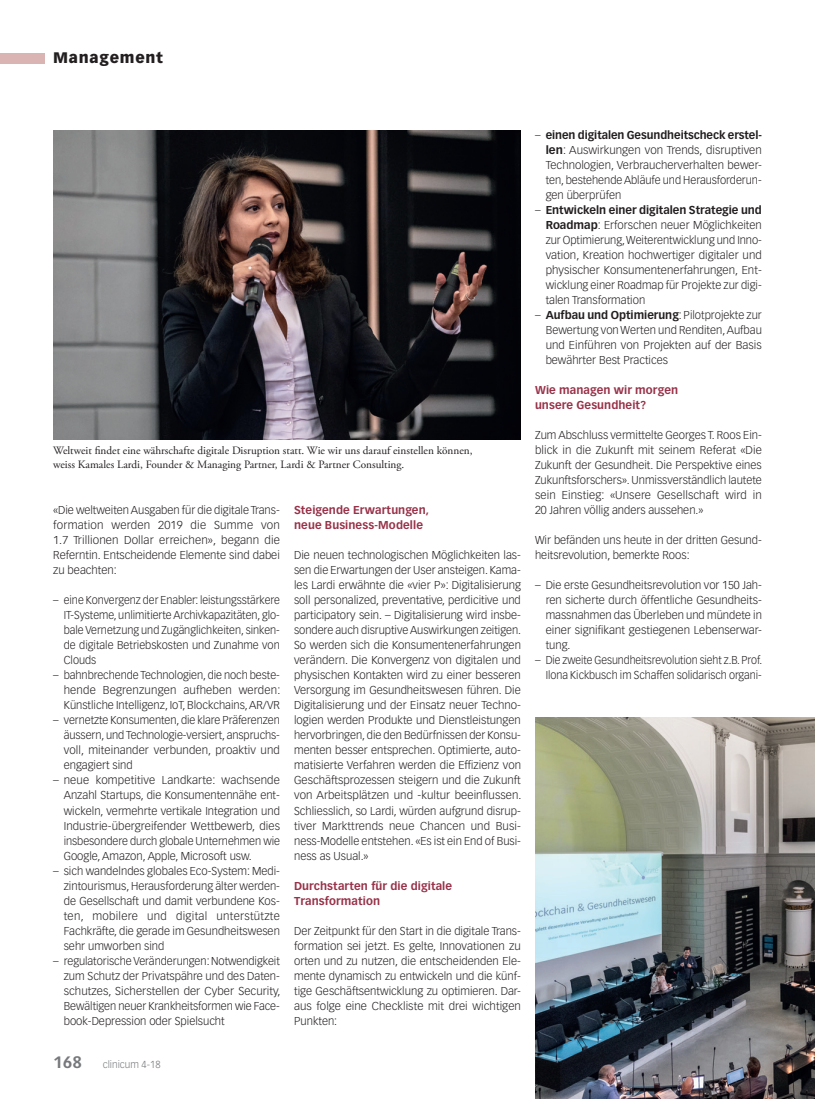
<style>
.page{position:relative;width:815px;height:1099px;background:#fff}
.page>*{position:absolute;margin:0;border:0;box-sizing:border-box;transform-origin:0 0}
.t1{font:900 15px "Vectora LT Std";letter-spacing:.05em;color:#231f20}
.Lauftext{font:300 11.25px/15px "Vectora LT Std";color:#231f20;text-align:justify}
.Lauftext-2{font:300 11.25px/15px "Vectora LT Std";color:#231f20;text-align:justify;scale:.96 1}
.Legende{font:11.25px/13.5px "Adobe Garamond Pro";color:#231f20}
.ZT_MM{font:700 11.25px/15px "Vectora LT Std";letter-spacing:.005em;color:#983249}
.t2{font:300 10px "Vectora LT Std";color:#76787b}
.s1{font-weight:700;font-size:16.25px}
.s2{font-weight:700}
</style>
<div class="page">
<div style="left:0;top:53px;width:45px;height:10px;background:#d9b4b3"></div>
<img style="left:535px;top:717px;width:280px;height:381px">
<img style="left:53px;top:130px;width:468px;height:309px">
<h1 class="t1" style="left:53px;top:49px;width:111px">Management</h1>
<p class="Legende" style="left:53px;top:444px;width:421px">Weltweit findet eine währschafte digitale Disruption statt. Wie wir uns darauf einstellen können, weiss Kamales Lardi, Founder &amp; Managing Partner, Lardi &amp; Partner Consulting.</p>
<p class="Lauftext" style="left:53px;top:503px;width:228px">«Die weltweiten Ausgaben für die digitale Trans&shy;formation werden 2019 die Summe von 1.7 Trillionen Dollar erreichen», begann die Referntin. Entscheidende Elemente sind dabei zu beachten:</p>
<p class="Lauftext-2" style="left:64px;top:593px;width:227px;text-indent:-11px">– eine Konvergenz der Enabler: leistungsstärkere IT-Systeme, unlimitierte Archivkapazitäten, glo&shy;bale Vernetzung und Zugänglichkeiten, sinken&shy;de digitale Betriebskosten und Zunahme von Clouds</p>
<p class="Lauftext" style="left:64px;top:668px;width:218px;text-indent:-11px">– bahnbrechende Technologien, die noch beste&shy;hende Begrenzungen aufheben werden:<br>Künstliche Intelligenz, IoT, Blockchains, AR/VR</p>
<p class="Lauftext" style="left:64px;top:713px;width:218px;text-indent:-11px">– vernetzte Konsumenten, die klare Präferenzen äussern, und Technologie-versiert, anspruchs&shy;voll, miteinander verbunden, proaktiv und engagiert sind</p>
<p class="Lauftext" style="left:64px;top:773px;width:218px;text-indent:-11px">– neue kompetitive Landkarte: wachsende Anzahl Startups, die Konsumentennähe ent&shy;wickeln, vermehrte vertikale Integration und Industrie-übergreifender Wettbewerb, dies insbesondere durch globale Unternehmen wie Google, Amazon, Apple, Microsoft usw.</p>
<p class="Lauftext" style="left:64px;top:863px;width:218px;text-indent:-11px">– sich wandelndes globales Eco-System: Medi&shy;zintourismus, Herausforderung älter werden&shy;de Gesellschaft und damit verbundene Kos&shy;ten, mobilere und digital unterstützte Fachkräfte, die gerade im Gesundheitswesen sehr umworben sind</p>
<p class="Lauftext" style="left:64px;top:953px;width:218px;text-indent:-11px">– regulatorische Veränderungen: Notwendigkeit zum Schutz der Privatspähre und des Daten&shy;schutzes, Sicherstellen der Cyber Security, Bewältigen neuer Krankheitsformen wie Face&shy;book-Depression oder Spielsucht</p>
<p class="t2" style="left:53px;top:1058px;width:109px"><span class="s1">168</span> clinicum 4-18</p>
<p class="ZT_MM" style="left:294px;top:503px;width:137px">Steigende Erwartungen, neue Business-Modelle</p>
<p class="Lauftext" style="left:294px;top:548px;width:229px">Die neuen technologischen Möglichkeiten las&shy;sen die Erwartungen der User ansteigen. Kama&shy;les Lardi erwähnte die «vier P»: Digitalisierung soll personalized, preventative, perdicitive und participatory sein. – Digitalisierung wird insbe&shy;sondere auch disruptive Auswirkungen zeitigen.<br>So werden sich die Konsumentenerfahrungen verändern. Die Konvergenz von digitalen und physischen Kontakten wird zu einer besseren Versorgung im Gesundheitswesen führen. Die Digitalisierung und der Einsatz neuer Techno&shy;logien werden Produkte und Dienstleistungen hervorbringen, die den Bedürfnissen der Konsu&shy;menten besser entsprechen. Optimierte, auto&shy;matisierte Verfahren werden die Effizienz von Geschäftsprozessen steigern und die Zukunft von Arbeitsplätzen und -kultur beeinflussen.<br>Schliesslich, so Lardi, würden aufgrund disrup&shy;tiver Markttrends neue Chancen und Busi&shy;ness-Modelle entstehen. «Es ist ein End of Busi&shy;ness as Usual.»</p>
<p class="ZT_MM" style="left:294px;top:878px;width:160px">Durchstarten für die digitale<br>Transformation</p>
<p class="Lauftext" style="left:294px;top:923px;width:228px">Der Zeitpunkt für den Start in die digitale Trans&shy;formation sei jetzt. Es gelte, Innovationen zu orten und zu nutzen, die entscheidenden Ele&shy;mente dynamisch zu entwickeln und die künf&shy;tige Geschäftsentwicklung zu optimieren. Dar&shy;aus folge eine Checkliste mit drei wichtigen Punkten:</p>
<p class="Lauftext" style="left:546px;top:128px;width:218px;text-indent:-11px">– <span class="s2">einen digitalen Gesundheitscheck erstel&shy;len</span>: Auswirkungen von Trends, disruptiven Technologien, Verbraucherverhalten bewer&shy;ten, bestehende Abläufe und Herausforderun&shy;gen überprüfen</p>
<p class="Lauftext" style="left:546px;top:203px;width:218px;text-indent:-11px">– <span class="s2">Entwickeln einer digitalen Strategie und Roadmap</span>: Erforschen neuer Möglichkeiten zur Optimierung, Weiterentwicklung und Inno&shy;vation, Kreation hochwertiger digitaler und physischer Konsumentenerfahrungen, Ent&shy;wicklung einer Roadmap für Projekte zur digi&shy;talen Transformation</p>
<p class="Lauftext" style="left:546px;top:308px;width:218px;text-indent:-11px">– <span class="s2">Aufbau und Optimierung</span>: Pilotprojekte zur Bewertung von Werten und Renditen, Aufbau und Einführen von Projekten auf der Basis bewährter Best Practices</p>
<p class="ZT_MM" style="left:535px;top:383px;width:145px">Wie managen wir morgen unsere Gesundheit?</p>
<p class="Lauftext" style="left:535px;top:428px;width:228px">Zum Abschluss vermittelte Georges T. Roos Ein&shy;blick in die Zukunft mit seinem Referat «Die Zukunft der Gesundheit. Die Perspektive eines Zukunftsforschers». Unmissverständlich lautete sein Einstieg: «Unsere Gesellschaft wird in 20 Jahren völlig anders aussehen.»</p>
<p class="Lauftext" style="left:535px;top:533px;width:228px">Wir befänden uns heute in der dritten Gesund&shy;heitsrevolution, bemerkte Roos:</p>
<p class="Lauftext" style="left:546px;top:578px;width:218px;text-indent:-11px">– Die erste Gesundheitsrevolution vor 150 Jah&shy;ren sicherte durch öffentliche Gesundheits&shy;massnahmen das Überleben und mündete in einer signifikant gestiegenen Lebenserwar&shy;tung.</p>
<p class="Lauftext" style="left:535px;top:653px;width:229px;text-align:right">– Die zweite Gesundheitsrevolution sieht z.B. Prof.<br>Ilona Kickbusch im Schaffen solidarisch organi-</p>
</div>
